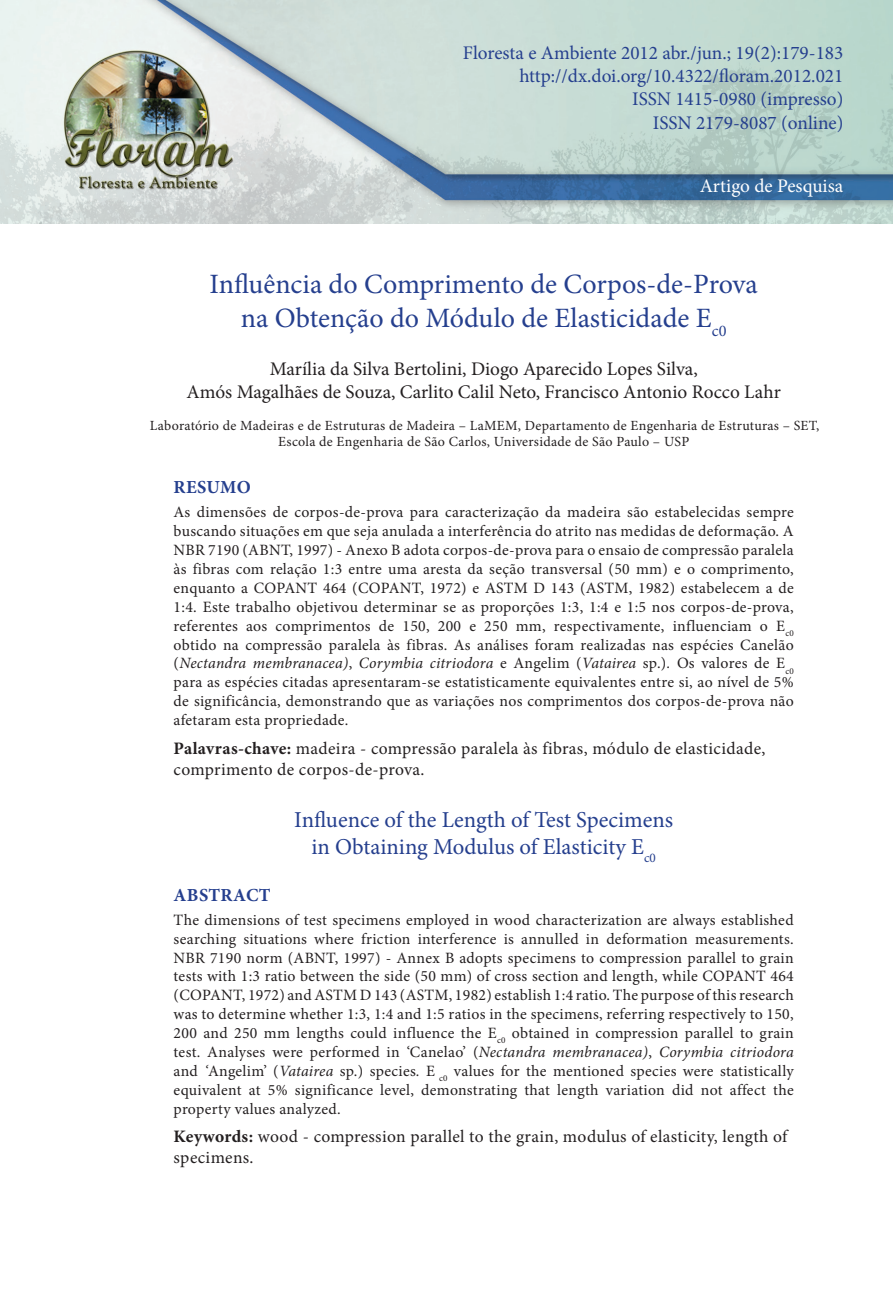
<style>
.page{position:relative;width:893px;height:1315px;background:#fff}
.page>*{position:absolute;margin:0;border:0;box-sizing:border-box;transform-origin:0 0}
.Titulo___1o_idioma{font:28px/33.6px "Minion Pro";color:#253f8e;text-align:center}
.Titulo___2o_idioma{font:22.75px/27.3px "Minion Pro";color:#253f8e;text-align:center}
.Cabeçalho{font:19.25px "Minion Pro";color:#253f8e}
.Autores{font:19.25px/23.1px "Minion Pro";color:#231f20;text-align:center}
.Corpo{font:19.25px "Minion Pro";color:#fff}
.Título___abstract{font:700 18.38px "Minion Pro";letter-spacing:.02em;color:#253f8e}
.Título___resumo{font:700 18.38px "Minion Pro";letter-spacing:.015em;color:#253f8e}
.Palavras-chave{font:17.5px/21px "Minion Pro";letter-spacing:.02em;color:#231f20}
.Keywords{font:17.5px/21px "Minion Pro";letter-spacing:.02em;color:#231f20}
.Texto___resumo{font:15.75px/18.9px "Minion Pro";letter-spacing:.02em;color:#231f20;text-align:justify}
.Texto___abstract{font:15.75px/18.9px "Minion Pro";letter-spacing:.02em;color:#231f20;text-align:justify}
.Endereço{font:14px/16.8px "Minion Pro";letter-spacing:.02em;color:#231f20;text-align:center}
.s1{font-style:italic}
.s2{font-weight:700}
</style>
<div class="page">
<img style="left:0;top:0;width:893px;height:223px">
<p class="Cabeçalho" style="left:463px;top:40px;width:382px">Floresta e Ambiente 2012 abr./jun.; 19(2):179-183</p>
<p class="Cabeçalho" style="left:519px;top:63px;width:325px">http://dx.doi.org/10.4322/floram.2012.021</p>
<p class="Cabeçalho" style="left:632px;top:86px;width:213px">ISSN 1415-0980 (impresso)</p>
<p class="Cabeçalho" style="left:653px;top:109px;width:192px">ISSN 2179-8087 (online)</p>
<p class="Corpo" style="left:700px;top:173px;width:145px">Artigo de Pesquisa</p>
<p class="Titulo___1o_idioma" style="left:210px;top:268px;width:550px">Influência do Comprimento de Corpos-de-Prova na Obtenção do Módulo de Elasticidade E<sub>c0</sub></p>
<p class="Autores" style="left:186px;top:357px;width:596px">Marília da Silva Bertolini, Diogo Aparecido Lopes Silva,<br>Amós Magalhães de Souza, Carlito Calil Neto, Francisco Antonio Rocco Lahr</p>
<p class="Endereço" style="left:150px;top:417px;width:671px">Laboratório de Madeiras e de Estruturas de Madeira – LaMEM, Departamento de Engenharia de Estruturas – SET,<br>Escola de Engenharia de São Carlos, Universidade de São Paulo – USP</p>
<p class="Título___resumo" style="left:174px;top:474px;width:79px">RESUMO</p>
<p class="Texto___resumo" style="left:174px;top:503px;width:622px">As dimensões de corpos-de-prova para caracterização da madeira são estabelecidas sempre buscando situações em que seja anulada a interferência do atrito nas medidas de deformação. A NBR 7190 (ABNT, 1997) - Anexo B adota corpos-de-prova para o ensaio de compressão paralela às fibras com relação 1:3 entre uma aresta da seção transversal (50 mm) e o comprimento, enquanto a COPANT 464 (COPANT, 1972) e ASTM D 143 (ASTM, 1982) estabelecem a de 1:4. Este trabalho objetivou determinar se as proporções 1:3, 1:4 e 1:5 nos corpos-de-prova, referentes aos comprimentos de 150, 200 e 250 mm, respectivamente, influenciam o E<sub>c0 </sub>obtido na compressão paralela às fibras. As análises foram realizadas nas espécies Canelão (<span class="s1">Nectandra membranacea)</span>, <span class="s1">Corymbia citriodora</span> e Angelim (<span class="s1">Vatairea</span> sp.)<span class="s1">.</span> Os valores de E<sub>c0 </sub>para as espécies citadas apresentaram-se estatisticamente equivalentes entre si, ao nível de 5% de significância, demonstrando que as variações nos comprimentos dos corpos-de-prova não afetaram esta propriedade.</p>
<p class="Palavras-chave" style="left:174px;top:737px;width:593px"><span class="s2">Palavras-chave:</span> madeira - compressão paralela às fibras, módulo de elasticidade, comprimento de corpos-de-prova.</p>
<p class="Titulo___2o_idioma" style="left:294px;top:806px;width:380px">Influence of the Length of Test Specimens in Obtaining Modulus of Elasticity E<sub>c0</sub></p>
<p class="Título___abstract" style="left:174px;top:882px;width:99px">ABSTRACT</p>
<p class="Texto___abstract" style="left:174px;top:910px;width:622px">The dimensions of test specimens employed in wood characterization are always established searching situations where friction interference is annulled in deformation measurements.<br>NBR 7190 norm (ABNT, 1997) - Annex B adopts specimens to compression parallel to grain tests with 1:3 ratio between the side (50 mm) of cross section and length, while COPANT 464 (COPANT, 1972) and ASTM D 143 (ASTM, 1982) establish 1:4 ratio. The purpose of this research was to determine whether 1:3, 1:4 and 1:5 ratios in the specimens, referring respectively to 150, 200 and 250 mm lengths could influence the E<sub>c0</sub> obtained in compression parallel to grain test. Analyses were performed in ‘Canelao’ (<span class="s1">Nectandra membranacea)</span>, <span class="s1">Corymbia citriodora </span>and <span class="s1">‘</span>Angelim’ (<span class="s1">Vatairea</span> sp.) species<span class="s1">.</span> E <sub>c0</sub> values for the mentioned species were statistically equivalent at 5% significance level, demonstrating that length variation did not affect the property values analyzed.</p>
<p class="Keywords" style="left:174px;top:1126px;width:615px"><span class="s2">Keywords:</span> wood - compression parallel to the grain, modulus of elasticity, length of specimens.</p>
</div>
